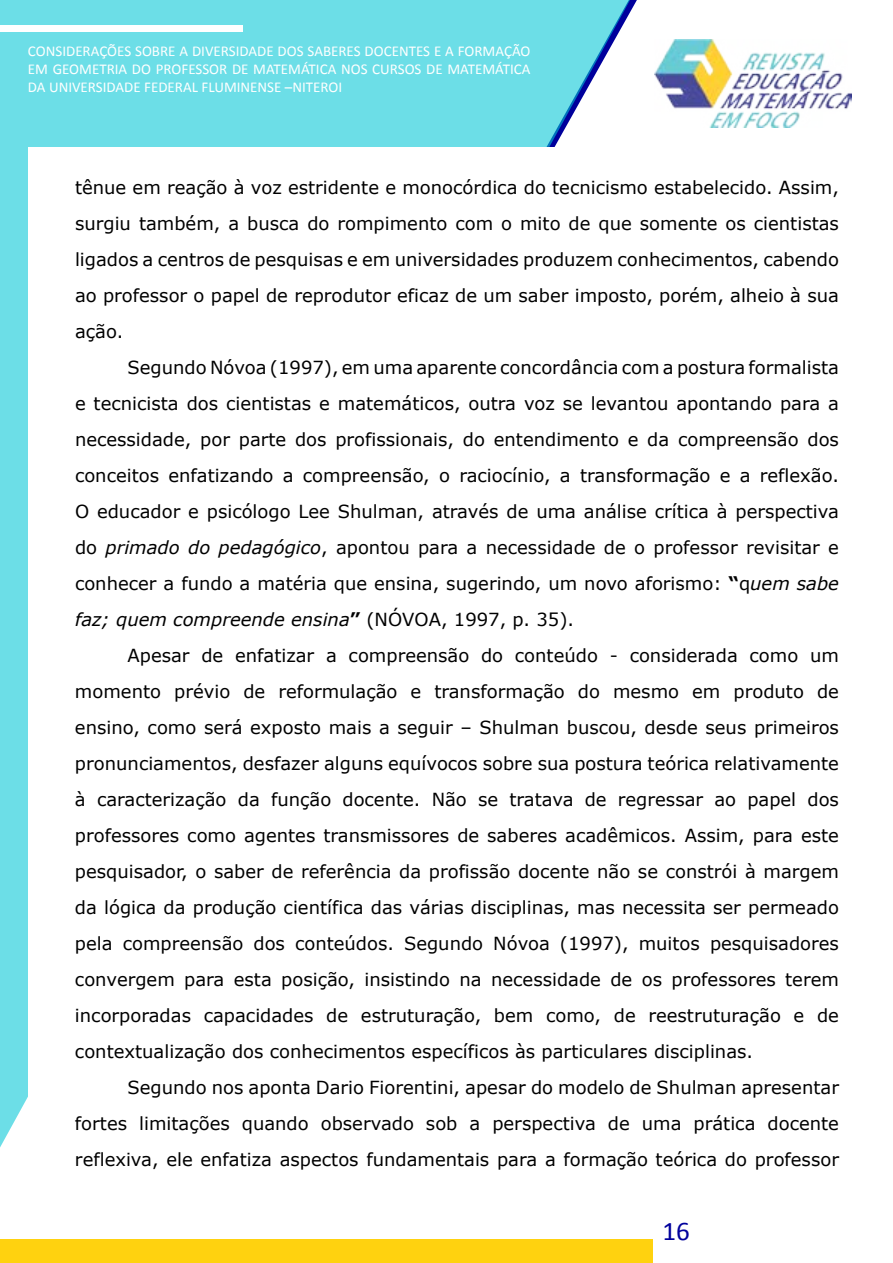
<style>
.page{position:relative;width:893px;height:1263px;background:#fff}
.page>*{position:absolute;margin:0;border:0;box-sizing:border-box;transform-origin:0 0}
.t1{font:27px "Calibri";color:#00009c}
.t2{font:18px/36px "Verdana";color:#000;text-align:justify}
.t3{font:15px/18px "Calibri";color:#fff;text-align:justify}
.s1{font-style:italic}
.s2{font-weight:700}
</style>
<div class="page">
<img style="left:654px;top:39px;width:197px;height:88px">
<div style="left:0;top:0;width:630px;height:1147px;background:#6cdee7"></div>
<div style="left:0;top:25px;width:242px;height:6px;background:#fff"></div>
<div style="left:0;top:1239px;width:653px;height:24px;background:#ffd20f"></div>
<div style="left:28px;top:148px;width:835px;height:1074px;background:#fff"></div>
<p class="t3" style="left:28px;top:42px;width:504px">CONSIDERAÇÕES SOBRE A DIVERSIDADE DOS SABERES DOCENTES E A FORMAÇÃO EM GEOMETRIA DO PROFESSOR DE MATEMÁTICA NOS CURSOS DE MATEMÁTICA DA UNIVERSIDADE FEDERAL FLUMINENSE –NITEROI</p>
<p class="t2" style="left:75px;top:169px;width:765px">tênue em reação à voz estridente e monocórdica do tecnicismo estabelecido. Assim, surgiu também, a busca do rompimento com o mito de que somente os cientistas ligados a centros de pesquisas e em universidades produzem conhecimentos, cabendo ao professor o papel de reprodutor eficaz de um saber imposto, porém, alheio à sua ação.</p>
<p class="t2" style="left:75px;top:349px;width:765px;text-indent:53px">Segundo Nóvoa (1997), em uma aparente concordância com a postura formalista e tecnicista dos cientistas e matemáticos, outra voz se levantou apontando para a necessidade, por parte dos profissionais, do entendimento e da compreensão dos conceitos enfatizando a compreensão, o raciocínio, a transformação e a reflexão.<br>O educador e psicólogo Lee Shulman, através de uma análise crítica à perspectiva do <span class="s1">primado do pedagógico</span>, apontou para a necessidade de o professor revisitar e conhecer a fundo a matéria que ensina, sugerindo, um novo aforismo: <span class="s2">“</span>q<span class="s1">uem sabe faz; quem compreende ensina</span><span class="s2">”</span> (NÓVOA, 1997, p. 35).</p>
<p class="t2" style="left:75px;top:637px;width:765px;text-indent:53px">Apesar de enfatizar a compreensão do conteúdo - considerada como um momento prévio de reformulação e transformação do mesmo em produto de ensino, como será exposto mais a seguir – Shulman buscou, desde seus primeiros pronunciamentos, desfazer alguns equívocos sobre sua postura teórica relativamente à caracterização da função docente. Não se tratava de regressar ao papel dos professores como agentes transmissores de saberes acadêmicos. Assim, para este pesquisador, o saber de referência da profissão docente não se constrói à margem da lógica da produção científica das várias disciplinas, mas necessita ser permeado pela compreensão dos conteúdos. Segundo Nóvoa (1997), muitos pesquisadores convergem para esta posição, insistindo na necessidade de os professores terem incorporadas capacidades de estruturação, bem como, de reestruturação e de contextualização dos conhecimentos específicos às particulares disciplinas.</p>
<p class="t2" style="left:75px;top:1069px;width:765px;text-indent:53px">Segundo nos aponta Dario Fiorentini, apesar do modelo de Shulman apresentar fortes limitações quando observado sob a perspectiva de uma prática docente reflexiva, ele enfatiza aspectos fundamentais para a formação teórica do professor</p>
<h1 class="t1" style="left:662px;top:1213px;width:29px">16</h1>
</div>
